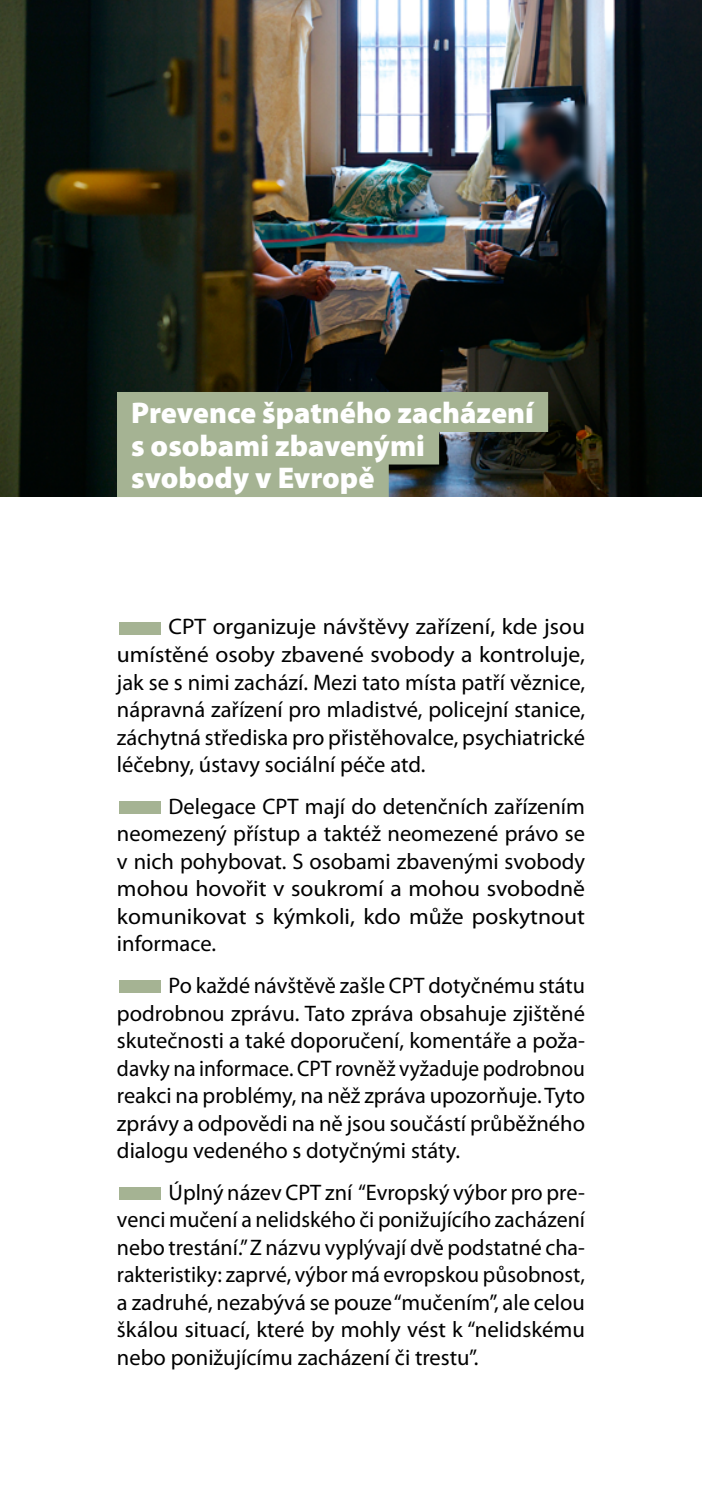
<style>
.page{position:relative;width:702px;height:1489px;background:#fff}
.page>*{position:absolute;margin:0;border:0;box-sizing:border-box;transform-origin:0 0}
.t1{font:900 30px/32.5px "Myriad Pro";color:#fff}
.t2{font:22.5px/27.5px "Myriad Pro";color:#000;text-align:justify}
.t3{font:22.5px/27.5px "Myriad Pro";color:#000;text-align:justify;scale:1.04 1}
.s1{color:#a5b393}
</style>
<div class="page">
<img style="left:0;top:0;width:702px;height:496px">
<div style="left:117px;top:392px;width:431px;height:40px;background:#a5b393"></div>
<div style="left:117px;top:424px;width:322px;height:40px;background:#a5b393"></div>
<div style="left:117px;top:457px;width:272px;height:40px;background:#a5b393"></div>
<h1 class="t1" style="left:131px;top:395px;width:404px">Prevence špatného zacházení s osobami zbavenými svobody v Evropě</h1>
<p class="t3" style="left:117px;top:613px;width:451px"><span class="s1">■</span>CPT organizuje návštěvy zařízení, kde jsou umístěné osoby zbavené svobody a kontroluje, jak se s nimi zachází. Mezi tato místa patří věznice, nápravná zařízení pro mladistvé, policejní stanice, záchytná střediska pro přistěhovalce, psychiatrické léčebny, ústavy sociální péče atd.</p>
<p class="t2" style="left:117px;top:792px;width:469px"><span class="s1">■</span>Delegace CPT mají do detenčních zařízením neomezený přístup a taktéž neomezené právo se v nich pohybovat. S osobami zbavenými svobody mohou hovořit v soukromí a mohou svobodně komunikovat s kýmkoli, kdo může poskytnout informace.</p>
<p class="t2" style="left:117px;top:971px;width:469px"><span class="s1">■</span>Po každé návštěvě zašle CPT dotyčnému státu podrobnou zprávu. Tato zpráva obsahuje zjištěné skutečnosti a také doporučení, komentáře a poža&shy;davky na informace. CPT rovněž vyžaduje podrobnou reakci na problémy, na něž zpráva upozorňuje. Tyto zprávy a odpovědi na ně jsou součástí průběžného dialogu vedeného s dotyčnými státy.</p>
<p class="t2" style="left:117px;top:1178px;width:469px"><span class="s1">■</span>Úplný název CPT zní “Evropský výbor pro pre&shy;venci mučení a nelidského či ponižujícího zacházení nebo trestání.” Z názvu vyplývají dvě podstatné cha&shy;rakteristiky: zaprvé, výbor má evropskou působnost, a zadruhé, nezabývá se pouze “mučením”, ale celou škálou situací, které by mohly vést k “nelidskému nebo ponižujícímu zacházení či trestu”.</p>
</div>
